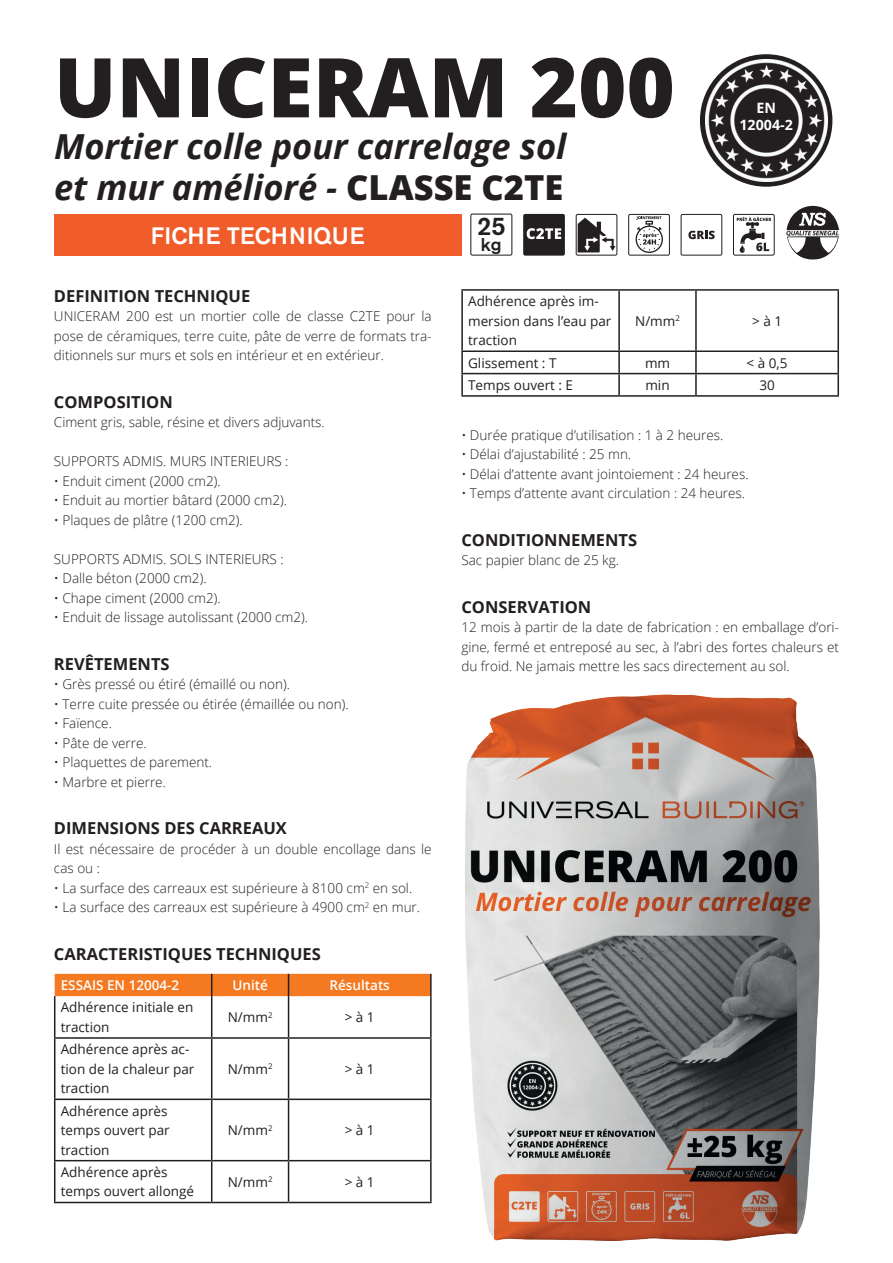
<style>
.page{position:relative;width:893px;height:1263px;background:#fff}
.page>*{position:absolute;margin:0;border:0;box-sizing:border-box;transform-origin:0 0}
.t1{font:800 82.5px "Open Sans";color:#231f20}
.t2{font:italic 700 34.5px/41.4px "Open Sans";color:#231f20}
.t3{font:500 25.35px "Akzidenz Grotesk BE";color:#231f20}
.t4{font:500 23.55px "Akzidenz Grotesk BE";color:#fff}
.t5{font:500 18.45px "Akzidenz Grotesk BE";color:#231f20}
.t6{font:700 16.5px "Open Sans";color:#231f20}
.t7{font:700 14.25px/17.2px "Open Sans";color:#fff;text-align:center}
.t8{font:300 13.5px/19.5px "Open Sans";color:#231f20;text-align:justify}
.t9{font:13.5px/19.5px "Open Sans";color:#231f20}
.t10{font:600 13.5px "Open Sans";color:#fff}
.s1{font-weight:800;font-style:normal}
</style>
<div class="page">
<svg style="left:576px;top:214px;width:41px;height:42px"></svg>
<svg style="left:628px;top:214px;width:42px;height:42px"></svg>
<svg style="left:681px;top:214px;width:41px;height:42px"></svg>
<svg style="left:733px;top:214px;width:42px;height:42px"></svg>
<svg style="left:523px;top:214px;width:42px;height:42px;background:#3f3b3c"></svg>
<svg style="left:470px;top:214px;width:42px;height:42px"></svg>
<div style="left:54px;top:214px;width:407px;height:42px;background:#f15d2a"></div>
<img style="left:465px;top:694px;width:355px;height:547px">
<svg style="left:786px;top:206px;width:53px;height:54px"></svg>
<svg style="left:700px;top:54px;width:132px;height:133px"></svg>
<img style="left:705px;top:59px;width:122px;height:122px">
<div style="left:739px;top:93px;width:54px;height:55px;background:#231f20;border-radius:50%"></div>
<hr style="left:54px;top:996px;width:1px;height:41px;background:#231f20">
<hr style="left:211px;top:996px;width:1px;height:41px;background:#231f20">
<hr style="left:288px;top:996px;width:1px;height:41px;background:#231f20">
<hr style="left:430px;top:996px;width:2px;height:41px;background:#231f20">
<hr style="left:54px;top:1037px;width:158px;height:2px;background:#231f20">
<hr style="left:54px;top:1039px;width:1px;height:59px;background:#231f20">
<hr style="left:212px;top:1037px;width:77px;height:2px;background:#231f20">
<hr style="left:211px;top:1039px;width:1px;height:59px;background:#231f20">
<hr style="left:289px;top:1037px;width:143px;height:2px;background:#231f20">
<hr style="left:288px;top:1039px;width:1px;height:59px;background:#231f20">
<hr style="left:430px;top:1039px;width:2px;height:59px;background:#231f20">
<hr style="left:54px;top:1098px;width:158px;height:2px;background:#231f20">
<hr style="left:54px;top:1100px;width:1px;height:60px;background:#231f20">
<hr style="left:212px;top:1098px;width:77px;height:2px;background:#231f20">
<hr style="left:211px;top:1100px;width:1px;height:60px;background:#231f20">
<hr style="left:289px;top:1098px;width:143px;height:2px;background:#231f20">
<hr style="left:288px;top:1100px;width:1px;height:60px;background:#231f20">
<hr style="left:430px;top:1100px;width:2px;height:60px;background:#231f20">
<hr style="left:54px;top:1160px;width:158px;height:1px;background:#231f20">
<hr style="left:54px;top:1161px;width:1px;height:41px;background:#231f20">
<hr style="left:212px;top:1160px;width:77px;height:1px;background:#231f20">
<hr style="left:211px;top:1161px;width:1px;height:41px;background:#231f20">
<hr style="left:289px;top:1160px;width:143px;height:1px;background:#231f20">
<hr style="left:288px;top:1161px;width:1px;height:41px;background:#231f20">
<hr style="left:430px;top:1161px;width:2px;height:41px;background:#231f20">
<hr style="left:54px;top:1202px;width:158px;height:1px;background:#231f20">
<hr style="left:212px;top:1202px;width:77px;height:1px;background:#231f20">
<hr style="left:289px;top:1202px;width:143px;height:1px;background:#231f20">
<div style="left:55px;top:974px;width:375px;height:22px;background:#f47921"></div>
<hr style="left:430px;top:974px;width:2px;height:22px;background:#231f20">
<hr style="left:461px;top:289px;width:158px;height:2px;background:#231f20">
<hr style="left:461px;top:291px;width:2px;height:59px;background:#231f20">
<hr style="left:619px;top:289px;width:77px;height:2px;background:#231f20">
<hr style="left:618px;top:291px;width:2px;height:59px;background:#231f20">
<hr style="left:696px;top:289px;width:143px;height:2px;background:#231f20">
<hr style="left:695px;top:291px;width:2px;height:59px;background:#231f20">
<hr style="left:837px;top:291px;width:2px;height:59px;background:#231f20">
<hr style="left:461px;top:350px;width:158px;height:2px;background:#231f20">
<hr style="left:461px;top:352px;width:2px;height:21px;background:#231f20">
<hr style="left:619px;top:350px;width:77px;height:2px;background:#231f20">
<hr style="left:618px;top:352px;width:2px;height:21px;background:#231f20">
<hr style="left:696px;top:350px;width:143px;height:2px;background:#231f20">
<hr style="left:695px;top:352px;width:2px;height:21px;background:#231f20">
<hr style="left:837px;top:352px;width:2px;height:21px;background:#231f20">
<hr style="left:461px;top:373px;width:158px;height:1px;background:#231f20">
<hr style="left:461px;top:374px;width:2px;height:21px;background:#231f20">
<hr style="left:619px;top:373px;width:77px;height:1px;background:#231f20">
<hr style="left:618px;top:374px;width:2px;height:21px;background:#231f20">
<hr style="left:696px;top:373px;width:143px;height:1px;background:#231f20">
<hr style="left:695px;top:374px;width:2px;height:21px;background:#231f20">
<hr style="left:837px;top:374px;width:2px;height:21px;background:#231f20">
<hr style="left:461px;top:395px;width:158px;height:2px;background:#231f20">
<hr style="left:619px;top:395px;width:77px;height:2px;background:#231f20">
<hr style="left:696px;top:395px;width:143px;height:2px;background:#231f20">
<h1 class="t1" style="left:54px;top:25px;width:622px">UNICERAM 200</h1>
<h2 class="t2" style="left:54px;top:125px;width:514px">Mortier colle pour carrelage sol et mur amélioré - <span class="s1">CLASSE C2TE</span></h2>
<h3 class="t4" style="left:151px;top:221px;width:215px">FICHE TECHNIQUE</h3>
<h3 class="t3" style="left:477px;top:210px;width:30px">25</h3>
<h3 class="t5" style="left:481px;top:233px;width:22px">kg</h3>
<p class="t7" style="left:739px;top:98px;width:55px">EN<br>12004-2</p>
<p class="t6" style="left:54px;top:284px;width:198px">DEFINITION TECHNIQUE</p>
<p class="t8" style="left:54px;top:306px;width:379px">UNICERAM 200 est un mortier colle de classe C2TE pour la pose de céramiques, terre cuite, pâte de verre de formats tra&shy;ditionnels sur murs et sols en intérieur et en extérieur.</p>
<p class="t6" style="left:54px;top:390px;width:120px">COMPOSITION</p>
<p class="t8" style="left:54px;top:412px;width:272px">Ciment gris, sable, résine et divers adjuvants.</p>
<p class="t8" style="left:54px;top:451px;width:236px">SUPPORTS ADMIS. MURS INTERIEURS :</p>
<p class="t8" style="left:54px;top:471px;width:168px">• Enduit ciment (2000 cm2).</p>
<p class="t8" style="left:54px;top:490px;width:235px">• Enduit au mortier bâtard (2000 cm2).</p>
<p class="t8" style="left:54px;top:510px;width:190px">• Plaques de plâtre (1200 cm2).</p>
<p class="t8" style="left:54px;top:549px;width:231px">SUPPORTS ADMIS. SOLS INTERIEURS :</p>
<p class="t8" style="left:54px;top:568px;width:154px">• Dalle béton (2000 cm2).</p>
<p class="t8" style="left:54px;top:588px;width:168px">• Chape ciment (2000 cm2).</p>
<p class="t8" style="left:54px;top:607px;width:256px">• Enduit de lissage autolissant (2000 cm2).</p>
<p class="t6" style="left:54px;top:652px;width:117px">REVÊTEMENTS</p>
<p class="t8" style="left:54px;top:674px;width:237px">• Grès pressé ou étiré (émaillé ou non).</p>
<p class="t8" style="left:54px;top:694px;width:296px">• Terre cuite pressée ou étirée (émaillée ou non).</p>
<p class="t8" style="left:54px;top:713px;width:59px">• Faïence.</p>
<p class="t8" style="left:54px;top:733px;width:94px">• Pâte de verre.</p>
<p class="t8" style="left:54px;top:752px;width:160px">• Plaquettes de parement.</p>
<p class="t8" style="left:54px;top:772px;width:113px">• Marbre et pierre.</p>
<p class="t6" style="left:54px;top:817px;width:234px">DIMENSIONS DES CARREAUX</p>
<p class="t8" style="left:54px;top:839px;width:379px">Il est nécessaire de procéder à un double encollage dans le cas ou :</p>
<p class="t8" style="left:54px;top:878px;width:360px">• La surface des carreaux est supérieure à 8100 cm<sup>2</sup> en sol.</p>
<p class="t8" style="left:54px;top:897px;width:368px">• La surface des carreaux est supérieure à 4900 cm<sup>2</sup> en mur.</p>
<p class="t6" style="left:54px;top:942px;width:268px">CARACTERISTIQUES TECHNIQUES</p>
<p class="t10" style="left:61px;top:976px;width:120px">ESSAIS EN 12004-2</p>
<p class="t10" style="left:232px;top:976px;width:37px">Unité</p>
<p class="t10" style="left:330px;top:976px;width:62px">Résultats</p>
<p class="t9" style="left:61px;top:997px;width:134px">Adhérence initiale en traction</p>
<p class="t9" style="left:228px;top:1007px;width:46px">N/mm<sup>2</sup></p>
<p class="t9" style="left:345px;top:1007px;width:31px">&gt; à 1</p>
<p class="t9" style="left:61px;top:1039px;width:135px">Adhérence après ac&shy;tion de la chaleur par traction</p>
<p class="t9" style="left:228px;top:1059px;width:46px">N/mm<sup>2</sup></p>
<p class="t9" style="left:345px;top:1059px;width:31px">&gt; à 1</p>
<p class="t9" style="left:61px;top:1101px;width:110px">Adhérence après temps ouvert par traction</p>
<p class="t9" style="left:228px;top:1120px;width:46px">N/mm<sup>2</sup></p>
<p class="t9" style="left:345px;top:1120px;width:31px">&gt; à 1</p>
<p class="t9" style="left:61px;top:1162px;width:135px">Adhérence après temps ouvert allongé</p>
<p class="t9" style="left:228px;top:1172px;width:46px">N/mm<sup>2</sup></p>
<p class="t9" style="left:345px;top:1172px;width:31px">&gt; à 1</p>
<p class="t9" style="left:468px;top:291px;width:145px">Adhérence après im&shy;mersion dans l’eau par traction</p>
<p class="t9" style="left:635px;top:311px;width:46px">N/mm<sup>2</sup></p>
<p class="t9" style="left:752px;top:311px;width:31px">&gt; à 1</p>
<p class="t9" style="left:468px;top:353px;width:90px">Glissement : T</p>
<p class="t9" style="left:645px;top:353px;width:27px">mm</p>
<p class="t9" style="left:747px;top:353px;width:42px">&lt; à 0,5</p>
<p class="t9" style="left:468px;top:375px;width:106px">Temps ouvert : E</p>
<p class="t9" style="left:645px;top:375px;width:26px">min</p>
<p class="t9" style="left:759px;top:375px;width:17px">30</p>
<p class="t8" style="left:461px;top:424px;width:263px">• Durée pratique d’utilisation : 1 à 2 heures.</p>
<p class="t8" style="left:461px;top:444px;width:171px">• Délai d’ajustabilité : 25 mn.</p>
<p class="t8" style="left:461px;top:463px;width:289px">• Délai d’attente avant jointoiement : 24 heures.</p>
<p class="t8" style="left:461px;top:483px;width:285px">• Temps d’attente avant circulation : 24 heures.</p>
<p class="t6" style="left:461px;top:528px;width:177px">CONDITIONNEMENTS</p>
<p class="t8" style="left:461px;top:550px;width:159px">Sac papier blanc de 25 kg.</p>
<p class="t6" style="left:461px;top:595px;width:131px">CONSERVATION</p>
<p class="t8" style="left:461px;top:617px;width:379px">12 mois à partir de la date de fabrication : en emballage d’ori&shy;gine, fermé et entreposé au sec, à l’abri des fortes chaleurs et du froid. Ne jamais mettre les sacs directement au sol.</p>
</div>
